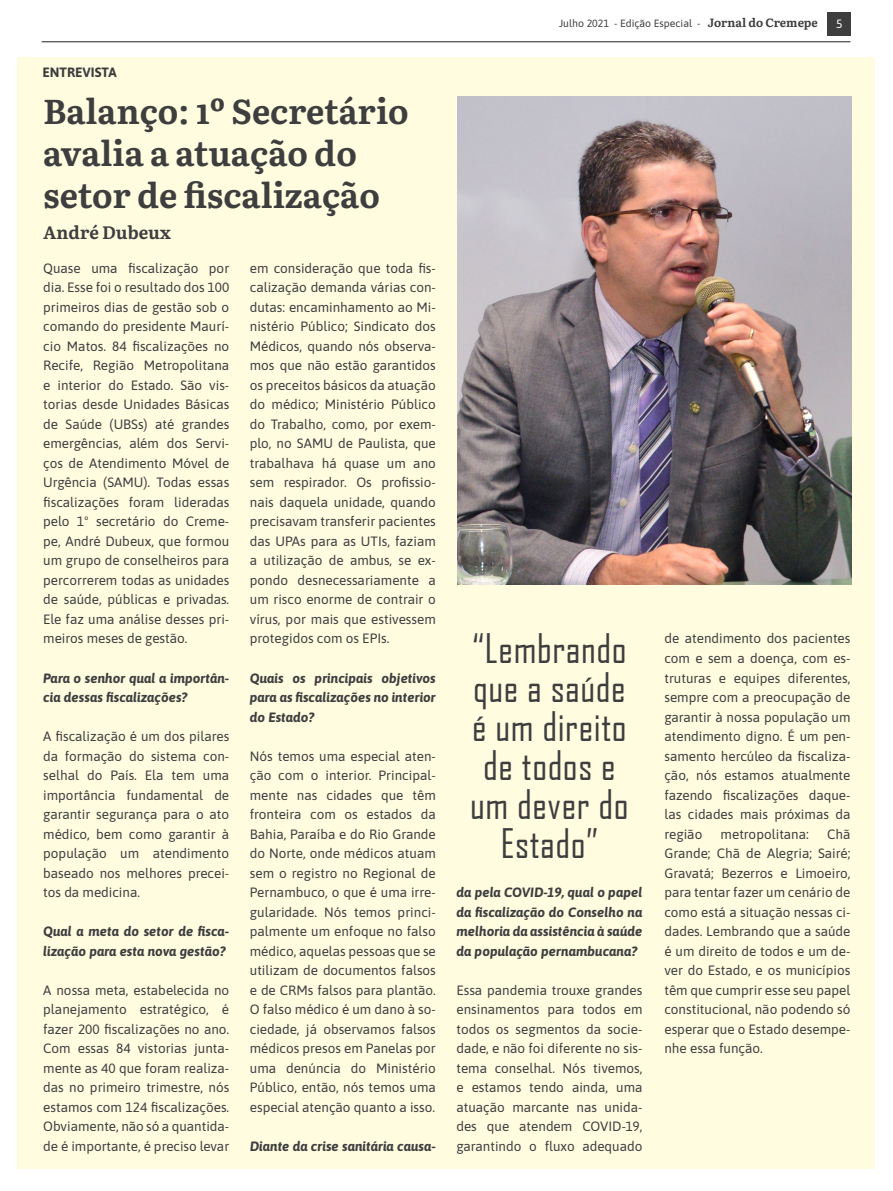
<style>
.page{position:relative;width:893px;height:1191px;background:#fff}
.page>*{position:absolute;margin:0;border:0;box-sizing:border-box;transform-origin:0 0}
.t1{font:39px/39px "Agency FB";letter-spacing:.015em;color:#3e3e3f;text-align:center}
.Título{font:700 34.5px/42px "Literata";color:#3e3e3f}
.Título-2{font:700 18px "Literata";color:#3e3e3f}
.t2{font:13.5px/19.5px "Asap";color:#3e3e3f;text-align:justify}
.t3{font:italic 700 13.5px/19.5px "Asap";color:#3e3e3f}
.Sessão{font:700 13.5px "Asap";color:#3e3e3f}
.t4{font:12px "Asap";color:#fff}
.Legendas_no_miolo{font:10.5px "Asap";color:#3e3e3f}
.s1{font-family:"Literata";font-weight:700;font-size:12px}
</style>
<div class="page">
<div style="left:827px;top:12px;width:24px;height:24px;background:#3e3e3f"></div>
<hr style="left:42px;top:41px;width:808px;height:1px;background:#231f20">
<div style="left:18px;top:57px;width:857px;height:1112px;background:#fffce0"></div>
<img style="left:458px;top:96px;width:394px;height:489px">
<p class="Sessão" style="left:43px;top:63px;width:76px">ENTREVISTA</p>
<p class="Título" style="left:43px;top:88px;width:367px">Balanço: 1º Secretário avalia a atuação do setor de fiscalização</p>
<p class="Título-2" style="left:43px;top:218px;width:129px">André Dubeux</p>
<p class="t2" style="left:43px;top:258px;width:188px">Quase uma fiscalização por dia. Esse foi o resultado dos 100 primeiros dias de gestão sob o comando do presidente Maurí&shy;cio Matos. 84 fiscalizações no Recife, Região Metropolitana e interior do Estado. São vis&shy;torias desde Unidades Básicas de Saúde (UBSs) até grandes emergências, além dos Servi&shy;ços de Atendimento Móvel de Urgência (SAMU). Todas essas fiscalizações foram lideradas pelo 1º secretário do Creme&shy;pe, André Dubeux, que formou um grupo de conselheiros para percorrerem todas as unidades de saúde, públicas e privadas.<br>Ele faz uma análise desses pri&shy;meiros meses de gestão.</p>
<p class="t3" style="left:43px;top:667px;width:188px">Para o senhor qual a importân&shy;cia dessas fiscalizações?</p>
<p class="t2" style="left:43px;top:726px;width:188px">A fiscalização é um dos pilares da formação do sistema con&shy;selhal do País. Ela tem uma importância fundamental de garantir segurança para o ato médico, bem como garantir à população um atendimento baseado nos melhores precei&shy;tos da medicina.</p>
<p class="t3" style="left:43px;top:921px;width:188px">Qual a meta do setor de fisca&shy;lização para esta nova gestão?</p>
<p class="t2" style="left:43px;top:979px;width:188px">A nossa meta, estabelecida no planejamento estratégico, é fazer 200 fiscalizações no ano.<br>Com essas 84 vistorias junta&shy;mente as 40 que foram realiza&shy;das no primeiro trimestre, nós estamos com 124 fiscalizações.<br>Obviamente, não só a quantida&shy;de é importante, é preciso levar</p>
<p class="t2" style="left:250px;top:258px;width:188px">em consideração que toda fis&shy;calização demanda várias con&shy;dutas: encaminhamento ao Mi&shy;nistério Público; Sindicato dos Médicos, quando nós observa&shy;mos que não estão garantidos os preceitos básicos da atuação do médico; Ministério Público do Trabalho, como, por exem&shy;plo, no SAMU de Paulista, que trabalhava há quase um ano sem respirador. Os profissio&shy;nais daquela unidade, quando precisavam transferir pacientes das UPAs para as UTIs, faziam a utilização de ambus, se ex&shy;pondo desnecessariamente a um risco enorme de contrair o vírus, por mais que estivessem protegidos com os EPIs.</p>
<p class="t3" style="left:250px;top:667px;width:188px;text-align:justify">Quais os principais objetivos para as fiscalizações no interior do Estado?</p>
<p class="t2" style="left:250px;top:745px;width:188px">Nós temos uma especial aten&shy;ção com o interior. Principal&shy;mente nas cidades que têm fronteira com os estados da Bahia, Paraíba e do Rio Grande do Norte, onde médicos atuam sem o registro no Regional de Pernambuco, o que é uma irre&shy;gularidade. Nós temos princi&shy;palmente um enfoque no falso médico, aquelas pessoas que se utilizam de documentos falsos e de CRMs falsos para plantão.<br>O falso médico é um dano à so&shy;ciedade, já observamos falsos médicos presos em Panelas por uma denúncia do Ministério Público, então, nós temos uma especial atenção quanto a isso.</p>
<p class="t3" style="left:250px;top:1135px;width:188px">Diante da crise sanitária causa-</p>
<p class="Legendas_no_miolo" style="left:559px;top:16px;width:260px">Julho 2021 - Edição Especial - <span class="s1">Jornal do Cremepe</span></p>
<p class="t4" style="left:836px;top:16px;width:8px">5</p>
<p class="t1" style="left:470px;top:628px;width:160px">“Lembrando que a saúde é um direito de todos e um dever do<br>Estado”</p>
<p class="t3" style="left:456px;top:882px;width:188px;text-align:justify">da pela COVID-19, qual o papel da fiscalização do Conselho na melhoria da assistência à saúde da população pernambucana?</p>
<p class="t2" style="left:456px;top:979px;width:188px">Essa pandemia trouxe grandes ensinamentos para todos em todos os segmentos da socie&shy;dade, e não foi diferente no sis&shy;tema conselhal. Nós tivemos, e estamos tendo ainda, uma atuação marcante nas unida&shy;des que atendem COVID-19, garantindo o fluxo adequado</p>
<p class="t2" style="left:664px;top:628px;width:188px">de atendimento dos pacientes com e sem a doença, com es&shy;truturas e equipes diferentes, sempre com a preocupação de garantir à nossa população um atendimento digno. É um pen&shy;samento hercúleo da fiscaliza&shy;ção, nós estamos atualmente fazendo fiscalizações daque&shy;las cidades mais próximas da região</p>
<p class="t2" style="left:664px;top:823px;width:188px;text-indent:163px">Chã Grande; Chã de Alegria; Sairé; Gravatá; Bezerros e Limoeiro, para tentar fazer um cenário de como está a situação nessas ci&shy;dades. Lembrando que a saúde é um direito de todos e um de&shy;ver do Estado, e os municípios têm que cumprir esse seu papel constitucional, não podendo só esperar que o Estado desempe&shy;nhe essa função.</p>
<p class="t2" style="left:721px;top:823px;width:90px">metropolitana:</p>
</div>
